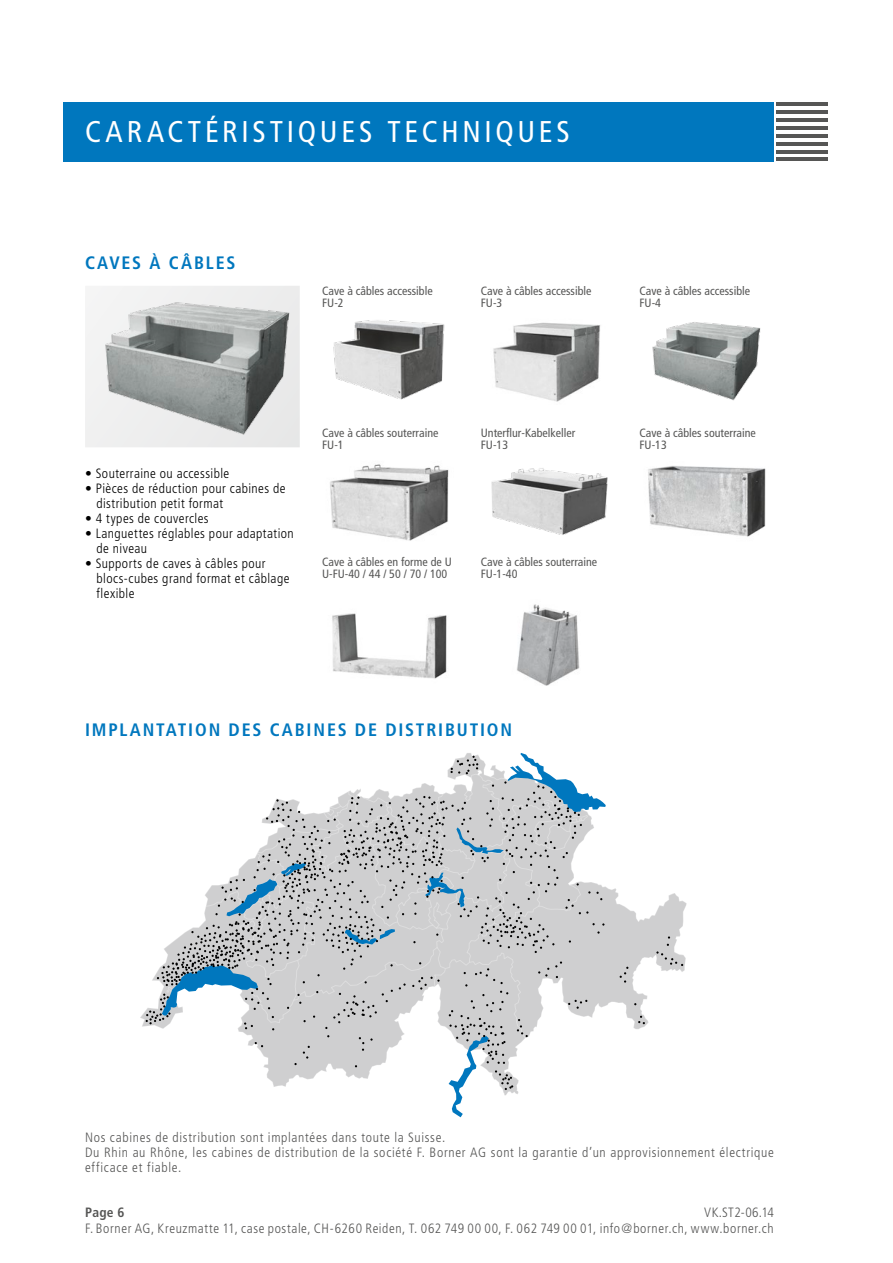
<style>
.page{position:relative;width:893px;height:1263px;background:#fff}
.page>*{position:absolute;margin:0;border:0;box-sizing:border-box;transform-origin:0 0}
.t1{font:condensed 30px "Frutiger";letter-spacing:.125em;color:#fff}
.t2{font:700 condensed 18px "Frutiger";letter-spacing:.1em;color:#0077be}
.t3{font:300 condensed 13.5px/15px "Frutiger";letter-spacing:.05em;color:#565655;text-align:right}
.t4{font:300 condensed 13.5px/15px "Frutiger";letter-spacing:.03em;color:#000}
.t5{font:700 condensed 13.5px "Frutiger";color:#565655}
.t6{font:condensed 12px/12px "Frutiger";color:#565655}
</style>
<div class="page">
<div style="left:64px;top:102px;width:710px;height:59px;background:#0077be"></div>
<hr style="left:776px;top:102px;width:51px;height:4px;background:#565655">
<hr style="left:776px;top:118px;width:51px;height:4px;background:#565655">
<hr style="left:776px;top:134px;width:51px;height:4px;background:#565655">
<hr style="left:776px;top:150px;width:51px;height:3px;background:#565655">
<hr style="left:776px;top:110px;width:51px;height:4px;background:#565655">
<hr style="left:776px;top:126px;width:51px;height:4px;background:#565655">
<hr style="left:776px;top:142px;width:51px;height:4px;background:#565655">
<hr style="left:776px;top:157px;width:51px;height:4px;background:#565655">
<img style="left:85px;top:286px;width:215px;height:161px">
<img style="left:333px;top:320px;width:112px;height:80px">
<img style="left:330px;top:464px;width:119px;height:77px">
<img style="left:493px;top:322px;width:108px;height:80px">
<img style="left:491px;top:468px;width:117px;height:67px">
<img style="left:652px;top:322px;width:109px;height:79px">
<img style="left:648px;top:466px;width:118px;height:71px">
<img style="left:332px;top:613px;width:115px;height:66px">
<img style="left:517px;top:604px;width:63px;height:82px">
<svg style="left:140px;top:887px;width:547px;height:142px"></svg>
<svg style="left:638px;top:1016px;width:7px;height:8px"></svg>
<svg style="left:656px;top:936px;width:27px;height:30px"></svg>
<svg style="left:620px;top:967px;width:8px;height:16px"></svg>
<svg style="left:146px;top:753px;width:460px;height:364px"></svg>
<h1 class="t1" style="left:85px;top:114px;width:486px">CARACTÉRISTIQUES TECHNIQUES</h1>
<h1 class="t1" style="left:85px;top:114px;width:161px">ÜBERSICHT</h1>
<h2 class="t2" style="left:85px;top:252px;width:152px">CAVES À CÂBLES</h2>
<p class="t6" style="left:322px;top:285px;width:112px">Cave à câbles accessible<br>FU-2</p>
<p class="t6" style="left:639px;top:285px;width:112px">Cave à câbles accessible<br>FU-4</p>
<p class="t6" style="left:481px;top:285px;width:112px">Cave à câbles accessible<br>FU-3</p>
<p class="t4" style="left:85px;top:466px;width:146px">• Souterraine ou accessible</p>
<p class="t4" style="left:97px;top:481px;width:191px;text-indent:-11px">• Pièces de réduction pour cabines de distribution petit format</p>
<p class="t4" style="left:85px;top:511px;width:125px">• 4 types de couvercles</p>
<p class="t4" style="left:97px;top:526px;width:199px;text-indent:-11px">• Languettes réglables pour adaptation de niveau</p>
<p class="t4" style="left:97px;top:556px;width:194px;text-indent:-11px">• Supports de caves à câbles pour blocs-cubes grand format et câblage flexible</p>
<p class="t6" style="left:481px;top:427px;width:96px">Unterflur-Kabelkeller<br>FU-13</p>
<p class="t6" style="left:322px;top:427px;width:118px">Cave à câbles souterraine<br>FU-1</p>
<p class="t6" style="left:639px;top:427px;width:118px">Cave à câbles souterraine<br>FU-13</p>
<p class="t6" style="left:322px;top:556px;width:131px">Cave à câbles en forme de U<br>U-FU-40 / 44 / 50 / 70 / 100</p>
<p class="t6" style="left:481px;top:556px;width:118px">Cave à câbles souterraine<br>FU-1-40</p>
<h2 class="t2" style="left:85px;top:719px;width:429px">IMPLANTATION DES CABINES DE DISTRIBUTION</h2>
<p class="t3" style="left:85px;top:1130px;width:690px;text-align:left">Nos cabines de distribution sont implantées dans toute la Suisse.<br>Du Rhin au Rhône, les cabines de distribution de la société F. Borner AG sont la garantie d’un approvisionnement électrique efficace et fiable.</p>
<p class="t5" style="left:85px;top:1204px;width:41px">Page 6</p>
<p class="t3" style="left:85px;top:1204px;width:690px;line-height:16.5px">VK.ST2-06.14<br>F. Borner AG, Kreuzmatte 11, case postale, CH-6260 Reiden, T. 062 749 00 00, F. 062 749 00 01, info@borner.ch, www.borner.ch</p>
</div>
